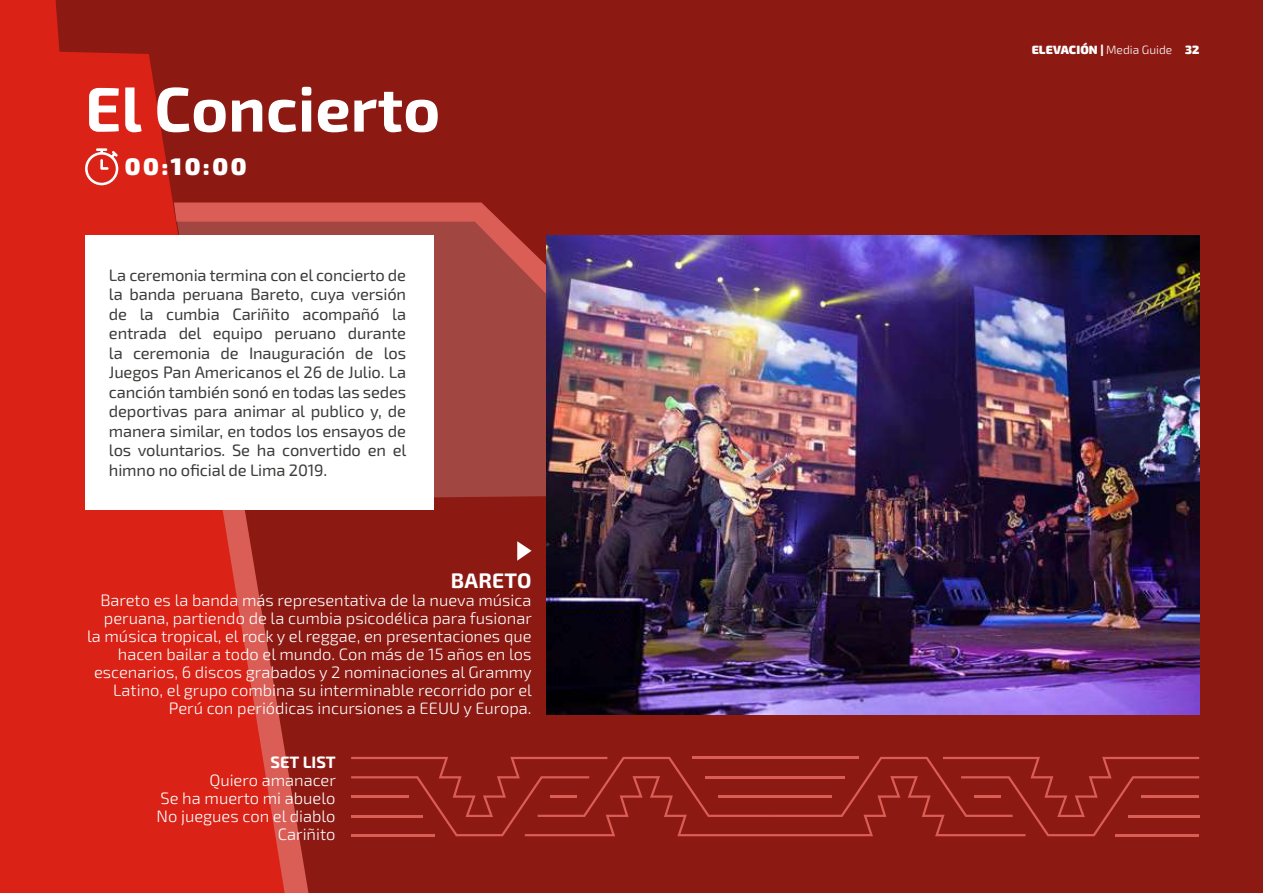
<style>
.page{position:relative;width:1263px;height:893px;background:#8d1913}
.page>*{position:absolute;margin:0;border:0;box-sizing:border-box;transform-origin:0 0}
.t1{font:700 63px "Exo 2.0";color:#fff}
.t2{font:900 24px "Exo 2.0";color:#fff}
.t3{font:700 21px "Exo 2.0";letter-spacing:.01em;color:#fff}
.t4{font:300 16.5px/18px "Exo 2.0";color:#fff;text-align:right}
.t5{font:16.5px/19.5px "Exo 2.0";letter-spacing:-.01em;color:#3c3c3b;text-align:justify}
.t6{font:700 16.5px "Exo 2.0";color:#fff}
.t7{font:900 12px "Exo 2.0";letter-spacing:.01em;color:#fff}
.s1{font-weight:300}
</style>
<div class="page">
<svg style="left:285px;top:753px;width:23px;height:140px"></svg>
<svg style="left:0;top:0;width:285px;height:893px;fill:#da2216"></svg>
<svg style="left:174px;top:235px;width:619px;height:281px;fill:#a14640"></svg>
<svg style="left:174px;top:202px;width:500px;height:187px;fill:#a14640"></svg>
<svg style="left:351px;top:757px;width:848px;height:79px"></svg>
<hr style="left:550px;top:795px;width:26px;height:3px;background:#da5e56">
<div style="left:85px;top:236px;width:349px;height:274px;background:#fff"></div>
<svg style="left:517px;top:541px;width:14px;height:20px"></svg>
<img style="left:546px;top:236px;width:653px;height:478px">
<svg style="left:85px;top:148px;width:33px;height:37px"></svg>
<h1 class="t1" style="left:85px;top:72px;width:357px">El Concierto</h1>
<h2 class="t2" style="left:125px;top:152px;width:124px">00:10:00</h2>
<p class="t5" style="left:109px;top:266px;width:299px">La ceremonia termina con el concierto de la banda peruana Bareto, cuya versión de la cumbia Cariñito acompañó la entrada del equipo peruano durante la ceremonia de Inauguración de los Juegos Pan Americanos el 26 de Julio. La canción también sonó en todas las sedes deportivas para animar al publico y, de manera similar, en todos los ensayos de los voluntarios. Se ha convertido en el himno no oficial de Lima 2019.</p>
<p class="t3" style="left:451px;top:568px;width:82px">BARETO</p>
<p class="t4" style="left:87px;top:592px;width:446px">Bareto es la banda más representativa de la nueva música peruana, partiendo de la cumbia psicodélica para fusionar la música tropical, el rock y el reggae, en presentaciones que hacen bailar a todo el mundo. Con más de 15 años en los escenarios, 6 discos grabados y 2 nominaciones al Grammy Latino, el grupo combina su interminable recorrido por el Perú con periódicas incursiones a EEUU y Europa.</p>
<p class="t6" style="left:270px;top:752px;width:67px">SET LIST</p>
<p class="t4" style="left:156px;top:771px;width:181px">Quiero amanacer<br>Se ha muerto mi abuelo<br>No juegues con el diablo<br>Cariñito</p>
<p class="t7" style="left:1032px;top:42px;width:169px">ELEVACIÓN | <span class="s1">Media Guide</span> 32</p>
</div>
